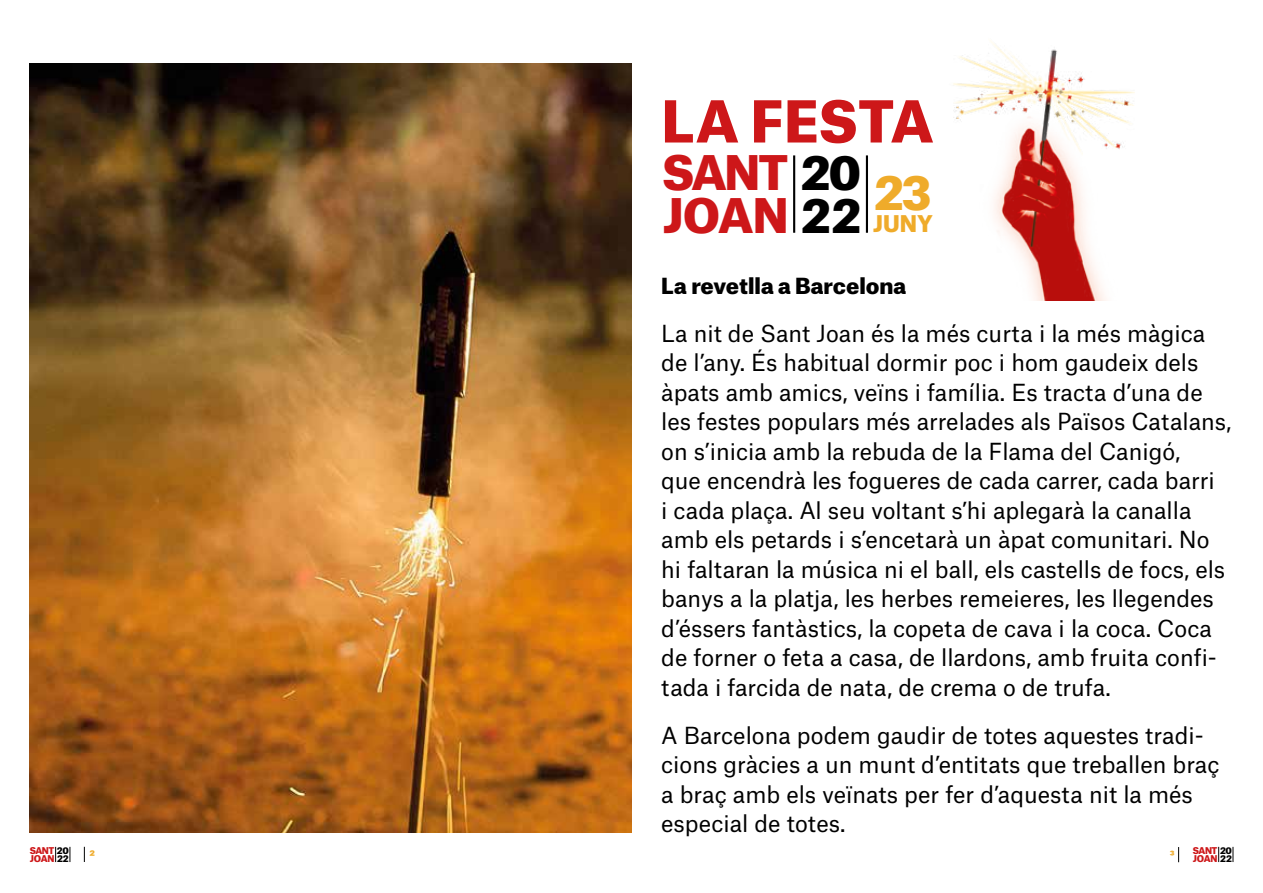
<style>
.page{position:relative;width:1263px;height:893px;background:#fff}
.page>*{position:absolute;margin:0;border:0;box-sizing:border-box;transform-origin:0 0}
.t1{font:900 55.2px "Atlas Grotesk";letter-spacing:.01em;color:#cd1719}
.t2{font:900 45.6px/42.8px "Atlas Grotesk";letter-spacing:-.05em;color:#cd1719}
.t3{font:900 45.6px "Atlas Grotesk";color:#efab2a}
.t4{font:22.5px/29.5px "Atlas Grotesk";color:#000}
.t5{font:900 22.05px "Atlas Grotesk";color:#efab2a}
.t6{font:900 21.3px "Atlas Grotesk";color:#000}
.t7{font:900 12.6px "Atlas Grotesk";color:#efab2a}
.t8{font:900 10.8px "Atlas Grotesk";color:#efab2a}
.t9{font:900 9px/8.4px "Atlas Grotesk";letter-spacing:-.05em;color:#cd1719}
.s1{color:#000}
</style>
<div class="page">
<svg style="left:70px;top:847px;width:1px;height:15px"></svg>
<svg style="left:55px;top:847px;width:1px;height:15px"></svg>
<svg style="left:84px;top:847px;width:1px;height:15px"></svg>
<svg style="left:1233px;top:847px;width:1px;height:15px"></svg>
<svg style="left:1218px;top:847px;width:1px;height:15px"></svg>
<svg style="left:1178px;top:847px;width:1px;height:15px"></svg>
<hr style="left:866px;top:155px;width:2px;height:78px;background:#000">
<hr style="left:793px;top:155px;width:2px;height:78px;background:#000">
<img style="left:953px;top:41px;width:182px;height:260px">
<img style="left:30px;top:64px;width:601px;height:768px">
<h1 class="t1" style="left:661px;top:76px;width:273px">LA FESTA</h1>
<h2 class="t2" style="left:662px;top:147px;width:200px">SANT <span class="s1">20<br></span>JOAN <span class="s1">22</span></h2>
<h2 class="t3" style="left:874px;top:155px;width:59px">23</h2>
<p class="t5" style="left:873px;top:205px;width:62px">JUNY</p>
<p class="t6" style="left:661px;top:269px;width:246px">La revetlla a Barcelona</p>
<p class="t4" style="left:661px;top:316px;width:571px">La nit de Sant Joan és la més curta i la més màgica de l’any. És habitual dormir poc i hom gaudeix dels àpats amb amics, veïns i família. Es tracta d’una de les festes populars més arrelades als Països Catalans, on s’inicia amb la rebuda de la Flama del Canigó,<br>que encendrà les fogueres de cada carrer, cada barri<br>i cada plaça. Al seu voltant s’hi aplegarà la canalla amb els petards i s’encetarà un àpat comunitari. No hi faltaran la música ni el ball, els castells de focs, els banys a la platja, les herbes remeieres, les llegendes d’éssers fantàstics, la copeta de cava i la coca. Coca de forner o feta a casa, de llardons, amb fruita confi&shy;tada i farcida de nata, de crema o de trufa.</p>
<p class="t4" style="left:661px;top:718px;width:560px">A Barcelona podem gaudir de totes aquestes tradi&shy;cions gràcies a un munt d’entitats que treballen braç a braç amb els veïnats per fer d’aquesta nit la més especial de totes.</p>
<p class="t9" style="left:30px;top:845px;width:41px">SANT <span class="s1">20<br></span>JOAN <span class="s1">22</span></p>
<p class="t7" style="left:90px;top:844px;width:7px">2</p>
<p class="t9" style="left:1193px;top:845px;width:41px">SANT <span class="s1">20<br></span>JOAN <span class="s1">22</span></p>
<p class="t8" style="left:1170px;top:846px;width:6px">3</p>
</div>
